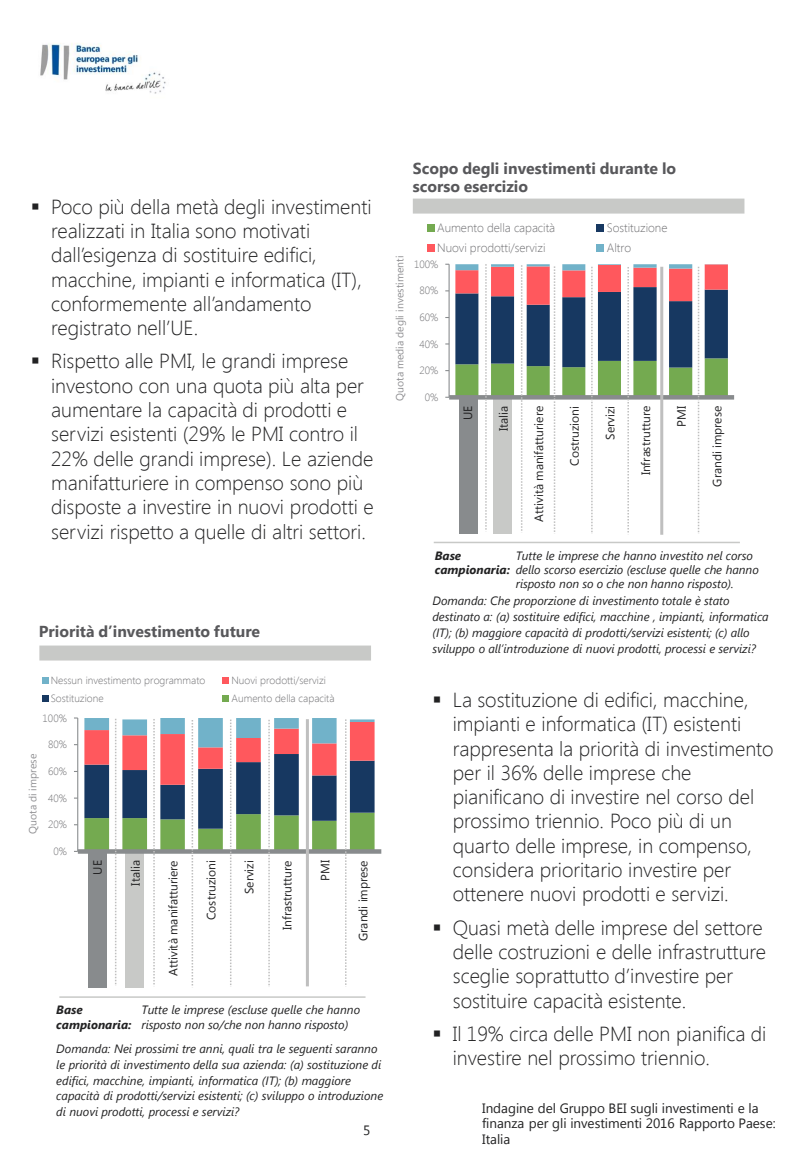
<style>
.page{position:relative;width:810px;height:1170px;background:#fff}
.page>*{position:absolute;margin:0;border:0;box-sizing:border-box;transform-origin:0 0}
.t1{font:300 20.4px/24.3px "Segoe UI";color:#222223}
.t2{font:700 15.9px/18.9px "Segoe UI";color:#58585b}
.t3{font:13.5px/15.5px "Segoe UI";color:#222223}
.t4{font:12.15px "Segoe UI";letter-spacing:-.005em;color:#222223}
.t5{font:italic 12px/15.9px "Segoe UI";letter-spacing:-.005em;color:#222223}
.t6{font:12px "Segoe UI";letter-spacing:-.005em;color:#222223}
.t7{font:300 12px "Segoe UI";color:#6e6e71}
.t8{font:italic 700 12px/14.4px "Segoe UI";color:#222223}
.t9{font:300 10.5px "Segoe UI";color:#6e6e71}
.t10{font:10.5px "Segoe UI";color:#8f8f92}
</style>
<div class="page">
<img style="left:40px;top:43px;width:126px;height:51px">
<hr style="left:449px;top:264px;width:1px;height:133px;background:#888b8d">
<div style="left:449px;top:395px;width:285px;height:5px;background:#888b8d"></div>
<div style="left:427px;top:224px;width:7px;height:7px;background:#74aa50"></div>
<div style="left:597px;top:224px;width:7px;height:7px;background:#173861"></div>
<div style="left:427px;top:244px;width:7px;height:7px;background:#ff585d"></div>
<div style="left:597px;top:244px;width:7px;height:7px;background:#71b2c9"></div>
<div style="left:413px;top:199px;width:331px;height:15px;background:#c8c9c7"></div>
<div style="left:39px;top:646px;width:332px;height:15px;background:#c8c9c7"></div>
<hr style="left:434px;top:542px;width:306px;height:1px;background:#c8c9c7">
<hr style="left:660px;top:267px;width:3px;height:268px;background:#bfbfbf">
<svg style="left:455px;top:264px;width:273px;height:270px"></svg>
<hr style="left:77px;top:718px;width:1px;height:133px;background:#888b8d">
<div style="left:78px;top:849px;width:303px;height:5px;background:#888b8d"></div>
<svg style="left:42px;top:677px;width:6px;height:6px"></svg>
<div style="left:222px;top:677px;width:7px;height:6px;background:#ff585d"></div>
<svg style="left:42px;top:695px;width:6px;height:6px"></svg>
<div style="left:222px;top:695px;width:7px;height:6px;background:#74aa50"></div>
<hr style="left:59px;top:996px;width:307px;height:2px;background:#c8c9c7">
<svg style="left:84px;top:718px;width:291px;height:269px"></svg>
<p class="t1" style="left:51px;top:193px;width:322px;text-indent:-20px">▪ Poco più della metà degli investimenti realizzati in Italia sono motivati dall’esigenza di sostituire edifici, macchine, impianti e informatica (IT), conformemente all’andamento registrato nell’UE.</p>
<p class="t1" style="left:51px;top:347px;width:324px;text-indent:-20px">▪ Rispetto alle PMI, le grandi imprese investono con una quota più alta per aumentare la capacità di prodotti e servizi esistenti (29% le PMI contro il 22% delle grandi imprese). Le aziende manifatturiere in compenso sono più disposte a investire in nuovi prodotti e servizi rispetto a quelle di altri settori.</p>
<p class="t2" style="left:39px;top:620px;width:223px">Priorità d’investimento future</p>
<p class="t9" style="left:51px;top:673px;width:156px">Nessun investimento programmato</p>
<p class="t9" style="left:232px;top:673px;width:96px">Nuovi prodotti/servizi</p>
<p class="t9" style="left:51px;top:691px;width:54px">Sostituzione</p>
<p class="t9" style="left:232px;top:691px;width:105px">Aumento della capacità</p>
<p class="t9" style="left:43px;top:710px;width:26px">100%</p>
<p class="t10" style="left:25px;top:834px;width:81px;rotate:-90deg">Quota di imprese</p>
<p class="t9" style="left:48px;top:737px;width:20px">80%</p>
<p class="t9" style="left:48px;top:764px;width:20px">60%</p>
<p class="t9" style="left:48px;top:790px;width:20px">40%</p>
<p class="t9" style="left:48px;top:817px;width:20px">20%</p>
<p class="t9" style="left:53px;top:844px;width:15px">0%</p>
<p class="t6" style="left:89px;top:875px;width:16px;rotate:-90deg">UE</p>
<p class="t6" style="left:127px;top:886px;width:27px;rotate:-90deg">Italia</p>
<p class="t6" style="left:165px;top:976px;width:117px;rotate:-90deg">Attività manifatturiere</p>
<p class="t6" style="left:203px;top:920px;width:61px;rotate:-90deg">Costruzioni</p>
<p class="t6" style="left:241px;top:894px;width:35px;rotate:-90deg">Servizi</p>
<p class="t4" style="left:278px;top:930px;width:71px;rotate:-90deg">Infrastrutture</p>
<p class="t6" style="left:317px;top:881px;width:22px;rotate:-90deg">PMI</p>
<p class="t6" style="left:354px;top:941px;width:82px;rotate:-90deg">Grandi imprese</p>
<p class="t8" style="left:56px;top:1002px;width:77px">Base campionaria:</p>
<p class="t5" style="left:141px;top:1002px;width:220px;line-height:14.4px">Tutte le imprese (escluse quelle che hanno risposto non so/che non hanno risposto)</p>
<p class="t5" style="left:56px;top:1040px;width:328px">Domanda: Nei prossimi tre anni, quali tra le seguenti saranno le priorità di investimento della sua azienda: (a) sostituzione di edifici, macchine, impianti, informatica (IT); (b) maggiore capacità di prodotti/servizi esistenti; (c) sviluppo o introduzione di nuovi prodotti, processi e servizi?</p>
<p class="t3" style="left:363px;top:1122px;width:9px">5</p>
<p class="t2" style="left:413px;top:157px;width:265px">Scopo degli investimenti durante lo scorso esercizio</p>
<p class="t10" style="left:392px;top:401px;width:146px;rotate:-90deg">Quota media degli investimenti</p>
<p class="t7" style="left:437px;top:219px;width:120px">Aumento della capacità</p>
<p class="t7" style="left:607px;top:219px;width:62px">Sostituzione</p>
<p class="t7" style="left:437px;top:239px;width:110px">Nuovi prodotti/servizi</p>
<p class="t7" style="left:607px;top:239px;width:26px">Altro</p>
<p class="t9" style="left:414px;top:256px;width:26px">100%</p>
<p class="t9" style="left:419px;top:283px;width:20px">80%</p>
<p class="t9" style="left:419px;top:310px;width:20px">60%</p>
<p class="t9" style="left:419px;top:336px;width:20px">40%</p>
<p class="t9" style="left:419px;top:363px;width:20px">20%</p>
<p class="t9" style="left:425px;top:389px;width:15px">0%</p>
<p class="t6" style="left:459px;top:420px;width:16px;rotate:-90deg">UE</p>
<p class="t6" style="left:495px;top:431px;width:27px;rotate:-90deg">Italia</p>
<p class="t6" style="left:530px;top:522px;width:117px;rotate:-90deg">Attività manifatturiere</p>
<p class="t6" style="left:566px;top:466px;width:61px;rotate:-90deg">Costruzioni</p>
<p class="t6" style="left:602px;top:440px;width:35px;rotate:-90deg">Servizi</p>
<p class="t6" style="left:637px;top:475px;width:71px;rotate:-90deg">Infrastrutture</p>
<p class="t4" style="left:673px;top:427px;width:22px;rotate:-90deg">PMI</p>
<p class="t6" style="left:708px;top:487px;width:82px;rotate:-90deg">Grandi imprese</p>
<p class="t8" style="left:435px;top:547px;width:77px">Base campionaria:</p>
<p class="t5" style="left:516px;top:547px;width:245px;line-height:14.4px">Tutte le imprese che hanno investito nel corso dello scorso esercizio (escluse quelle che hanno risposto non so o che non hanno risposto).</p>
<p class="t5" style="left:432px;top:592px;width:338px">Domanda: Che proporzione di investimento totale è stato destinato a: (a) sostituire edifici, macchine , impianti, informatica (IT); (b) maggiore capacità di prodotti/servizi esistenti; (c) allo sviluppo o all’introduzione di nuovi prodotti, processi e servizi?</p>
<p class="t1" style="left:453px;top:686px;width:322px;text-indent:-20px">▪ La sostituzione di edifici, macchine, impianti e informatica (IT) esistenti rappresenta la priorità di investimento per il 36% delle imprese che pianificano di investire nel corso del prossimo triennio. Poco più di un quarto delle imprese, in compenso, considera prioritario investire per ottenere nuovi prodotti e servizi.</p>
<p class="t1" style="left:453px;top:914px;width:315px;text-indent:-20px">▪ Quasi metà delle imprese del settore delle costruzioni e delle infrastrutture sceglie soprattutto d’investire per sostituire capacità esistente.</p>
<p class="t1" style="left:453px;top:1020px;width:315px;text-indent:-20px">▪ Il 19% circa delle PMI non pianifica di investire nel prossimo triennio.</p>
<p class="t3" style="left:482px;top:1099px;width:295px">Indagine del Gruppo BEI sugli investimenti e la finanza per gli investimenti 2016 Rapporto Paese:<br>Italia</p>
</div>
